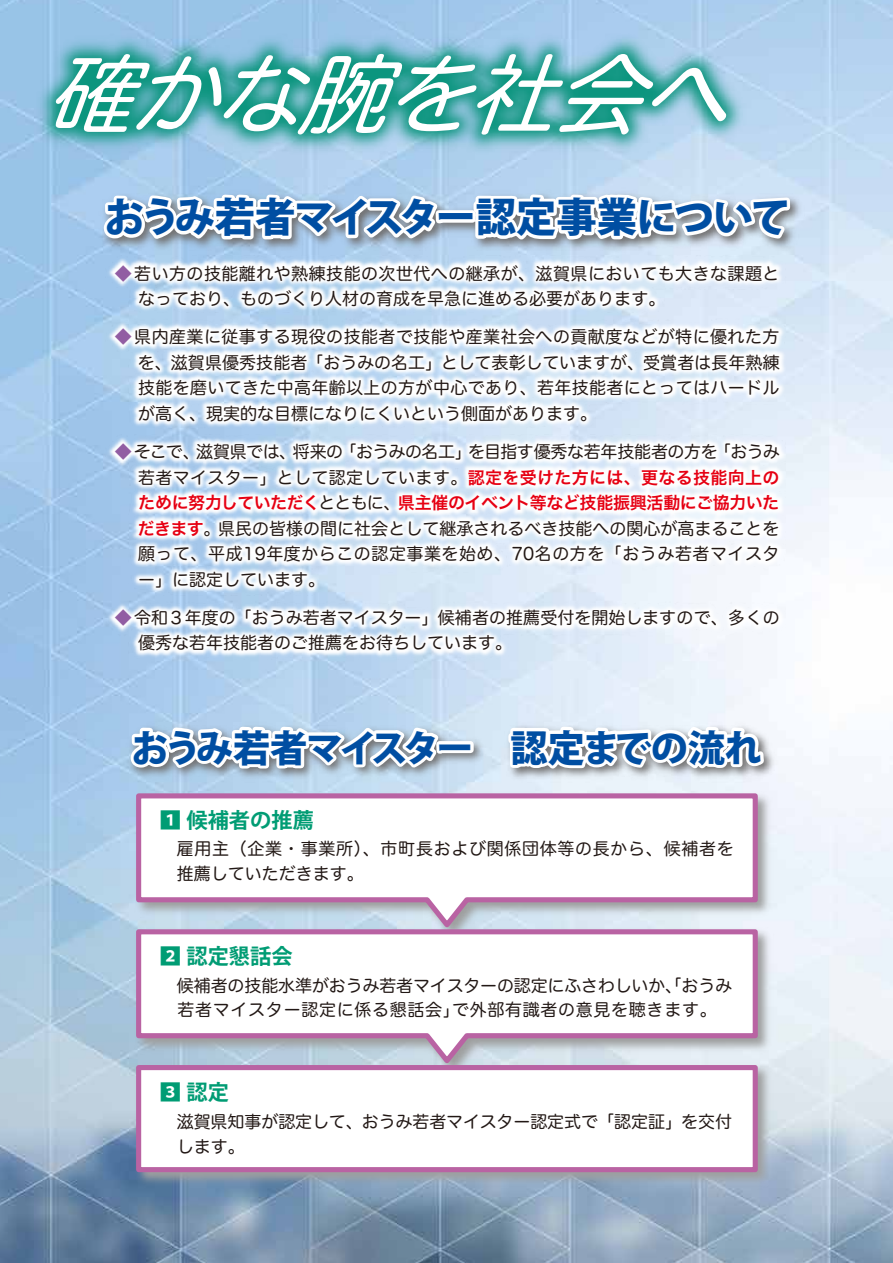
<style>
.page{position:relative;width:893px;height:1263px;background:#fff}
.page>*{position:absolute;margin:0;border:0;box-sizing:border-box;transform-origin:0 0}
.t1{font:italic 86.7px "Hira Maru Pro W4";color:#fff}
.t2{font:800 40.35px "Koz Go Pro";letter-spacing:-.03em;color:#004ea2}
.t3{font:800 37.2px "Koz Go Pro";letter-spacing:-.07em;color:#004ea2}
.t4{font:700 21.3px "Koz Go Pro";color:#009c74}
.t5{font:16.95px/25.5px "Hira Maru Pro W4";color:#221815}
.t6{font:16.95px/25.5px "Hira Maru Pro W4";letter-spacing:.025em;color:#221815}
.t7{font:16.95px/24.5px "Hira Maru Pro W4";letter-spacing:.04em;color:#221815}
.t8{font:16.95px "Hira Kaku Pro W6";letter-spacing:-.025em;color:#e60012}
.s1{color:#915da3}
.s2{font-family:"Hira Kaku Pro W6";color:#e60012}
.s3{font-family:"Hira Maru Pro W4";color:#221815}
</style>
<div class="page">
<img style="left:0;top:0;width:893px;height:1263px">
<img style="left:0;top:0;width:820px;height:220px">
<img style="left:50px;top:141px;width:802px;height:170px">
<img style="left:78px;top:730px;width:748px;height:109px">
<img style="left:54px;top:204px;width:786px;height:526px">
<img style="left:88px;top:1124px;width:730px;height:109px">
<img style="left:88px;top:745px;width:730px;height:136px">
<img style="left:88px;top:881px;width:730px;height:243px">
<svg style="left:127px;top:722px;width:350px;height:51px"></svg>
<svg style="left:505px;top:722px;width:263px;height:61px"></svg>
<svg style="left:101px;top:190px;width:692px;height:63px"></svg>
<div style="left:136px;top:1065px;width:622px;height:107px;background:#fff;border:5px solid #b963a3"></div>
<svg style="left:134px;top:791px;width:626px;height:136px"></svg>
<svg style="left:134px;top:927px;width:626px;height:142px"></svg>
<h1 class="t1" style="left:45px;top:20px;width:733px">確かな腕を社会へ</h1>
<h2 class="t2" style="left:104px;top:191px;width:688px">おうみ若者マイスター認定事業について</h2>
<p class="t6" style="left:138px;top:259px;width:643px;text-indent:-23px"><span class="s1">◆</span>若い方の技能離れや熟練技能の次世代への継承が、滋賀県においても大きな課題となっており、ものづくり人材の育成を早急に進める必要があります。</p>
<p class="t5" style="left:138px;top:323px;width:643px;text-align:justify;text-indent:-23px"><span class="s1">◆</span>県内産業に従事する現役の技能者で技能や産業社会への貢献度などが特に優れた方を、滋賀県優秀技能者「おうみの名工」として表彰していますが、受賞者は長年熟練技能を磨いてきた中高年齢以上の方が中心であり、若年技能者にとってはハードルが高く、現実的な目標になりにくいという側面があります。</p>
<p class="t5" style="left:115px;top:438px;width:667px;text-align:right"><span class="s1">◆</span>そこで、滋賀県では、将来の「おうみの名工」を目指す優秀な若年技能者の方を「おうみ若者マイスター」として認定しています。<span class="s2">認定を受けた方には、更なる技能向上の</span></p>
<p class="t8" style="left:138px;top:487px;width:643px">ために努力していただく<span class="s3">とともに、</span>県主催のイベント等など技能振興活動にご協力いた</p>
<p class="t5" style="left:138px;top:514px;width:643px;text-align:justify"><span class="s2">だきます</span>。県民の皆様の間に社会として継承されるべき技能への関心が高まることを願って、平成19年度からこの認定事業を始め、70名の方を「おうみ若者マイスター」に認定しています。</p>
<p class="t5" style="left:138px;top:604px;width:643px;text-indent:-23px"><span class="s1">◆</span>令和３年度の「おうみ若者マイスター」候補者の推薦受付を開始しますので、多くの優秀な若年技能者のご推薦をお待ちしています。</p>
<h3 class="t3" style="left:131px;top:724px;width:632px">おうみ若者マイスター　認定までの流れ</h3>
<p class="t4" style="left:160px;top:806px;width:156px">1 候補者の推薦</p>
<p class="t7" style="left:160px;top:835px;width:575px;text-indent:17px">雇用主（企業・事業所）、市町長および関係団体等の長から、候補者を　推薦していただきます。</p>
<p class="t4" style="left:160px;top:942px;width:134px">2 認定懇話会</p>
<p class="t5" style="left:160px;top:972px;width:574px;line-height:24.5px;text-indent:17px">候補者の技能水準がおうみ若者マイスターの認定にふさわしいか、「おうみ　若者マイスター認定に係る懇話会」で外部有識者の意見を聴きます。</p>
<p class="t4" style="left:160px;top:1079px;width:71px">3 認定</p>
<p class="t5" style="left:160px;top:1108px;width:574px;line-height:24.5px;text-indent:17px">滋賀県知事が認定して、おうみ若者マイスター認定式で「認定証」を交付　します。</p>
</div>
